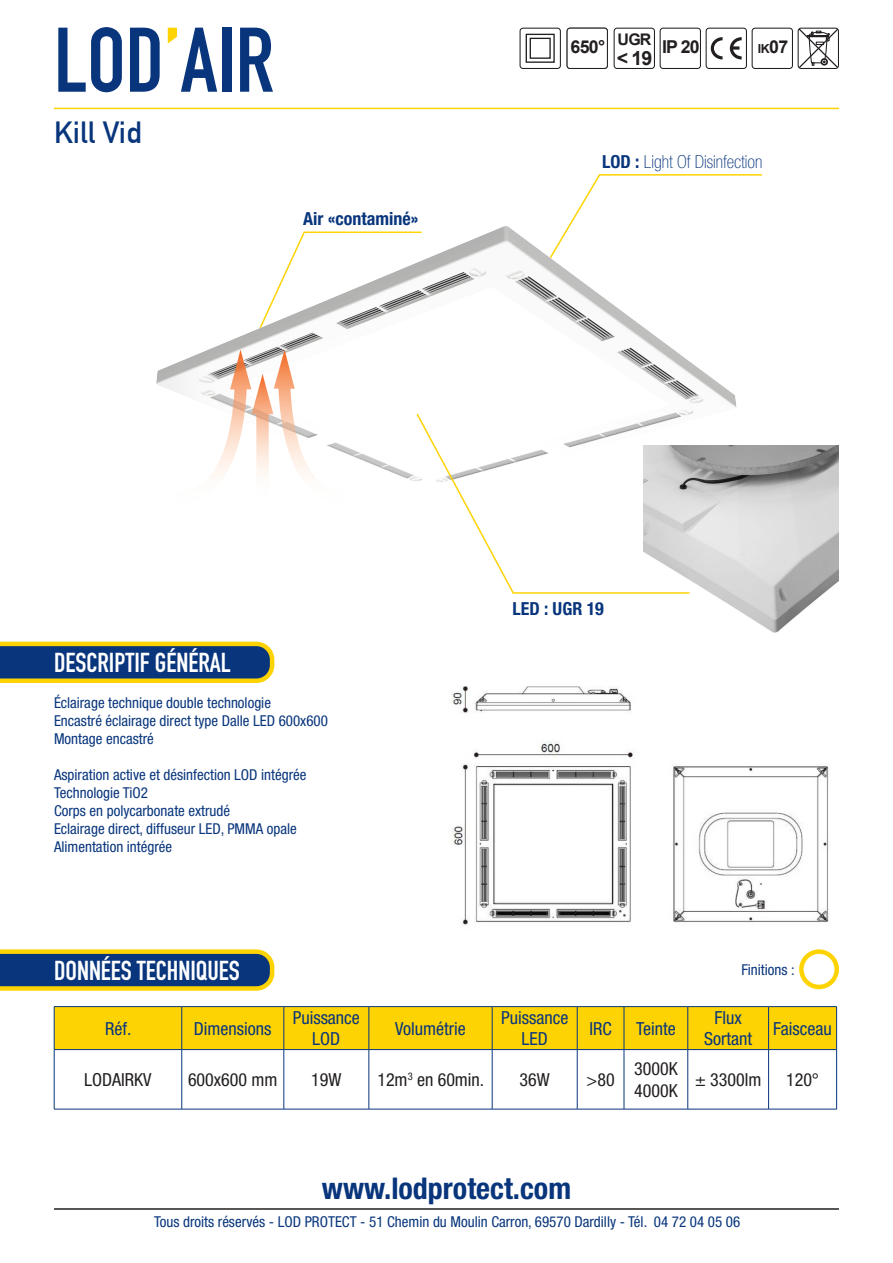
<style>
.page{position:relative;width:893px;height:1263px;background:#fff}
.page>*{position:absolute;margin:0;border:0;box-sizing:border-box;transform-origin:0 0}
.t1{font:700 90px "DIN Condensed";color:#08357c}
.t2{font:700 condensed 30px "Helvetica Neue LT Std";color:#08357c}
.t3{font:700 30px "DIN Alternate";color:#08357c}
.t4{font:700 27px "DIN Condensed";color:#fff}
.t5{font:700 19.5px "Arial";color:#231f20}
.t6{font:condensed 18px/21.6px "Helvetica Neue LT Std";color:#08357c;text-align:center}
.t7{font:condensed 18px/21.6px "Helvetica Neue LT Std";color:#231f20}
.t8{font:100 condensed 18px "Helvetica Neue LT Std";color:#08357c}
.t9{font:700 condensed 18px "Helvetica Neue LT Std";color:#08357c}
.t10{font:700 17.7px "Arial";letter-spacing:-.045em;color:#231f20}
.t11{font:700 16.05px "Arial";color:#231f20}
.t12{font:condensed 15px/18px "Helvetica Neue LT Std";color:#08357c}
.t13{font:700 12.45px "Arial";color:#231f20}
.s1{color:#fed304}
.s2{font-size:17.7px}
.s3{font-weight:700}
</style>
<div class="page">
<img style="left:691px;top:446px;width:148px;height:187px">
<hr style="left:54px;top:108px;width:785px;height:1px;background:#fed304">
<svg style="left:585px;top:174px;width:177px;height:23px"></svg>
<svg style="left:520px;top:28px;width:35px;height:35px"></svg>
<div style="left:530px;top:38px;width:21px;height:21px;border:1px solid #231f20"></div>
<div style="left:526px;top:34px;width:29px;height:29px;border:1px solid #231f20"></div>
<div style="left:520px;top:28px;width:41px;height:41px;border:1px solid #231f20;border-radius:3px"></div>
<div style="left:614px;top:28px;width:41px;height:41px;border:1px solid #231f20;border-radius:3px"></div>
<div style="left:567px;top:28px;width:41px;height:41px;border:1px solid #231f20;border-radius:3px"></div>
<div style="left:660px;top:28px;width:41px;height:41px;border:1px solid #231f20;border-radius:3px"></div>
<svg style="left:706px;top:28px;width:36px;height:32px"></svg>
<div style="left:706px;top:28px;width:41px;height:41px;border:1px solid #231f20;border-radius:3px"></div>
<div style="left:752px;top:28px;width:41px;height:41px;border:1px solid #231f20;border-radius:3px"></div>
<svg style="left:798px;top:28px;width:39px;height:39px"></svg>
<div style="left:798px;top:28px;width:41px;height:41px;border:1px solid #231f20;border-radius:3px"></div>
<svg style="left:0;top:642px;width:274px;height:41px;background:#405962"></svg>
<svg style="left:0;top:949px;width:274px;height:42px;background:#445d64"></svg>
<svg style="left:801px;top:952px;width:36px;height:35px"></svg>
<div style="left:799px;top:949px;width:40px;height:40px;border:4px solid #fed304;border-radius:50%"></div>
<hr style="left:54px;top:1208px;width:785px;height:2px;background:#231f20">
<img style="left:451px;top:686px;width:378px;height:239px">
<img style="left:156px;top:197px;width:593px;height:330px">
<svg style="left:177px;top:350px;width:169px;height:154px"></svg>
<svg style="left:415px;top:412px;width:276px;height:182px"></svg>
<div style="left:55px;top:1007px;width:781px;height:42px;background:#fed304"></div>
<hr style="left:54px;top:1006px;width:128px;height:1px;background:#08357c">
<hr style="left:54px;top:1007px;width:1px;height:42px;background:#08357c">
<hr style="left:182px;top:1006px;width:102px;height:1px;background:#08357c">
<hr style="left:181px;top:1007px;width:1px;height:42px;background:#08357c">
<hr style="left:284px;top:1006px;width:85px;height:1px;background:#08357c">
<hr style="left:284px;top:1007px;width:1px;height:42px;background:#08357c">
<hr style="left:369px;top:1006px;width:123px;height:1px;background:#08357c">
<hr style="left:369px;top:1007px;width:1px;height:42px;background:#08357c">
<hr style="left:492px;top:1006px;width:85px;height:1px;background:#08357c">
<hr style="left:492px;top:1007px;width:1px;height:42px;background:#08357c">
<hr style="left:577px;top:1006px;width:47px;height:1px;background:#08357c">
<hr style="left:577px;top:1007px;width:1px;height:42px;background:#08357c">
<hr style="left:624px;top:1006px;width:64px;height:1px;background:#08357c">
<hr style="left:624px;top:1007px;width:1px;height:42px;background:#08357c">
<hr style="left:688px;top:1006px;width:81px;height:1px;background:#08357c">
<hr style="left:687px;top:1007px;width:1px;height:42px;background:#08357c">
<hr style="left:769px;top:1006px;width:68px;height:1px;background:#08357c">
<hr style="left:768px;top:1007px;width:1px;height:42px;background:#08357c">
<hr style="left:836px;top:1007px;width:1px;height:42px;background:#08357c">
<hr style="left:54px;top:1049px;width:128px;height:1px;background:#08357c">
<hr style="left:54px;top:1050px;width:1px;height:59px;background:#08357c">
<hr style="left:182px;top:1049px;width:102px;height:1px;background:#08357c">
<hr style="left:181px;top:1050px;width:1px;height:59px;background:#08357c">
<hr style="left:284px;top:1049px;width:85px;height:1px;background:#08357c">
<hr style="left:284px;top:1050px;width:1px;height:59px;background:#08357c">
<hr style="left:369px;top:1049px;width:123px;height:1px;background:#08357c">
<hr style="left:492px;top:1049px;width:85px;height:1px;background:#08357c">
<hr style="left:369px;top:1050px;width:1px;height:59px;background:#08357c">
<hr style="left:492px;top:1050px;width:1px;height:59px;background:#08357c">
<hr style="left:577px;top:1049px;width:47px;height:1px;background:#08357c">
<hr style="left:577px;top:1050px;width:1px;height:59px;background:#08357c">
<hr style="left:624px;top:1049px;width:64px;height:1px;background:#08357c">
<hr style="left:624px;top:1050px;width:1px;height:59px;background:#08357c">
<hr style="left:577px;top:1109px;width:47px;height:1px;background:#08357c">
<hr style="left:624px;top:1109px;width:64px;height:1px;background:#08357c">
<hr style="left:688px;top:1049px;width:81px;height:1px;background:#08357c">
<hr style="left:687px;top:1050px;width:1px;height:59px;background:#08357c">
<hr style="left:769px;top:1049px;width:68px;height:1px;background:#08357c">
<hr style="left:768px;top:1050px;width:1px;height:59px;background:#08357c">
<hr style="left:836px;top:1050px;width:1px;height:59px;background:#08357c">
<hr style="left:54px;top:1109px;width:128px;height:1px;background:#08357c">
<hr style="left:182px;top:1109px;width:102px;height:1px;background:#08357c">
<hr style="left:284px;top:1109px;width:85px;height:1px;background:#08357c">
<hr style="left:369px;top:1109px;width:123px;height:1px;background:#08357c">
<hr style="left:492px;top:1109px;width:85px;height:1px;background:#08357c">
<hr style="left:688px;top:1109px;width:81px;height:1px;background:#08357c">
<hr style="left:769px;top:1109px;width:68px;height:1px;background:#08357c">
<h1 class="t1" style="left:54px;top:0;width:222px">LOD<span class="s1">’</span>AIR</h1>
<h2 class="t3" style="left:54px;top:110px;width:89px">Kill Vid</h2>
<p class="t9" style="left:303px;top:208px;width:117px">Air «contaminé»</p>
<p class="t11" style="left:618px;top:29px;width:35px">UGR</p>
<h3 class="t5" style="left:617px;top:45px;width:37px">&lt; 19</h3>
<p class="t10" style="left:571px;top:35px;width:36px">650°</p>
<p class="t10" style="left:662px;top:35px;width:39px">IP 20</p>
<p class="t13" style="left:758px;top:41px;width:32px">IK<span class="s2">07</span></p>
<p class="t8" style="left:602px;top:152px;width:162px"><span class="s3">LOD :</span> Light Of Disinfection</p>
<h3 class="t4" style="left:54px;top:644px;width:178px">DESCRIPTIF GÉNÉRAL</h3>
<p class="t12" style="left:54px;top:694px;width:275px">Éclairage technique double technologie<br>Encastré éclairage direct type Dalle LED 600x600<br>Montage encastré</p>
<p class="t12" style="left:54px;top:766px;width:254px">Aspiration active et désinfection LOD intégrée Technologie TiO2<br>Corps en polycarbonate extrudé<br>Eclairage direct, diffuseur LED, PMMA opale Alimentation intégrée</p>
<h3 class="t4" style="left:54px;top:952px;width:187px">DONNÉES TECHNIQUES</h3>
<p class="t9" style="left:512px;top:597px;width:93px">LED : UGR 19</p>
<p class="t12" style="left:741px;top:960px;width:55px">Finitions :</p>
<p class="t6" style="left:105px;top:1017px;width:28px">Réf.</p>
<p class="t6" style="left:194px;top:1017px;width:79px">Dimensions</p>
<p class="t6" style="left:293px;top:1006px;width:69px">Puissance<br>LOD</p>
<p class="t6" style="left:395px;top:1017px;width:72px">Volumétrie</p>
<p class="t6" style="left:501px;top:1006px;width:69px">Puissance<br>LED</p>
<p class="t6" style="left:589px;top:1017px;width:24px">IRC</p>
<p class="t6" style="left:636px;top:1017px;width:41px">Teinte</p>
<p class="t6" style="left:704px;top:1006px;width:49px">Flux<br>Sortant</p>
<p class="t6" style="left:773px;top:1017px;width:60px">Faisceau</p>
<p class="t7" style="left:84px;top:1068px;width:69px">LODAIRKV</p>
<p class="t7" style="left:188px;top:1068px;width:91px">600x600 mm</p>
<p class="t7" style="left:311px;top:1068px;width:32px">19W</p>
<p class="t7" style="left:377px;top:1068px;width:108px">12m<sup>3</sup> en 60min.</p>
<p class="t7" style="left:520px;top:1068px;width:32px">36W</p>
<p class="t7" style="left:587px;top:1068px;width:30px">&gt;80</p>
<p class="t7" style="left:634px;top:1058px;width:45px">3000K<br>4000K</p>
<p class="t7" style="left:695px;top:1068px;width:68px">± 3300lm</p>
<p class="t7" style="left:786px;top:1068px;width:35px">120°</p>
<h2 class="t2" style="left:322px;top:1170px;width:251px">www.lodprotect.com</h2>
<p class="t12" style="left:154px;top:1212px;width:588px">Tous droits réservés - LOD PROTECT - 51 Chemin du Moulin Carron, 69570 Dardilly - Tél. 04 72 04 05 06</p>
</div>
